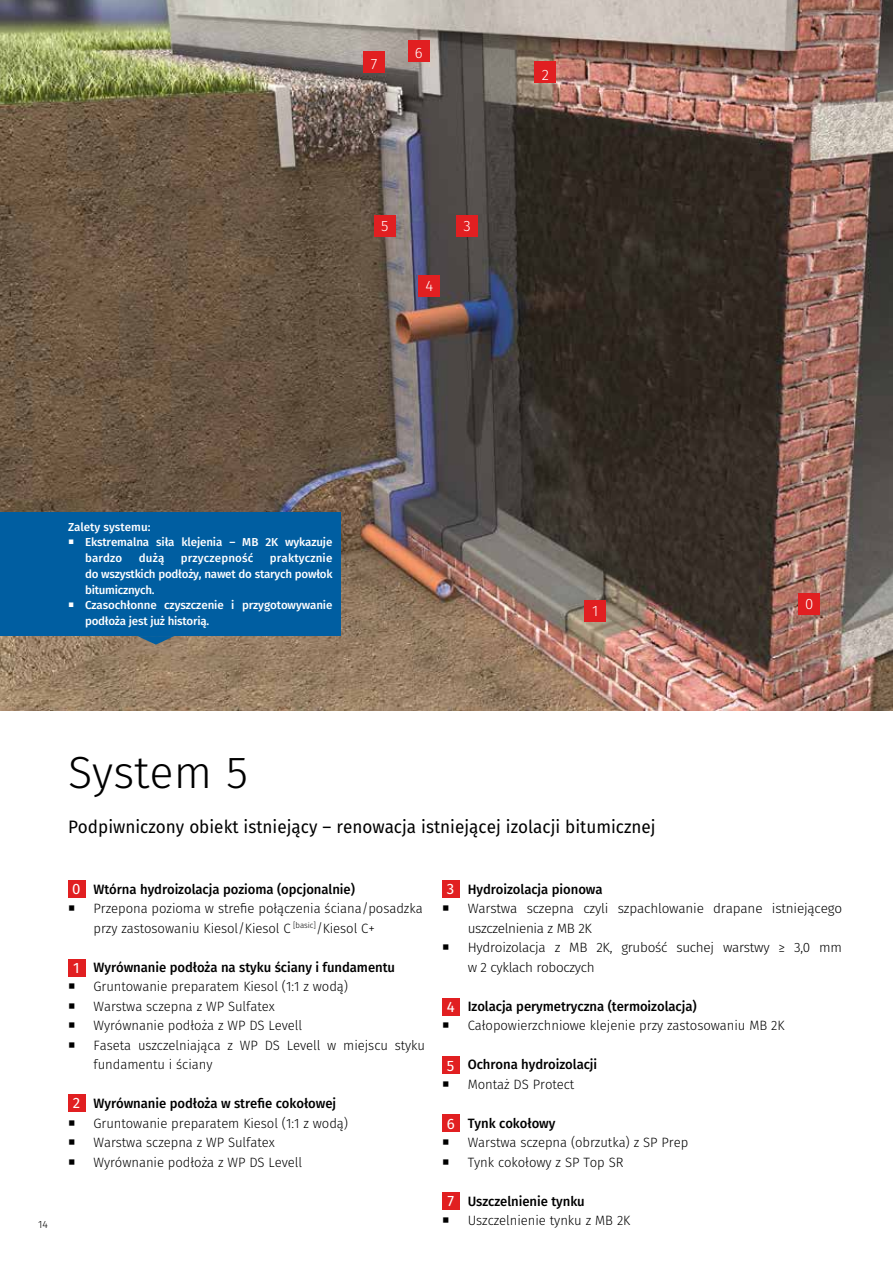
<style>
.page{position:relative;width:893px;height:1263px;background:#fff}
.page>*{position:absolute;margin:0;border:0;box-sizing:border-box;transform-origin:0 0}
.t1{font:300 45px "Fira Sans";color:#000}
.t2{font:18px "Fira Sans";color:#000;scale:.95 1}
.t3{font:300 15px "Fira Sans";color:#fff}
.t4{font:15px "Fira Sans";color:#fff}
.t5{font:300 13.5px/19.5px "Fira Sans";letter-spacing:-.005em;color:#000}
.t6{font:500 13.5px "Fira Sans";letter-spacing:-.005em;color:#000}
.t7{font:500 11.55px/15.8px "Fira Sans";letter-spacing:-.01em;color:#fff}
.t8{font:500 11.55px "Fira Sans";letter-spacing:.01em;color:#fff}
.t9{font:300 10.5px "Fira Sans";color:#000}
</style>
<div class="page">
<img style="left:0;top:0;width:893px;height:710px">
<div style="left:585px;top:600px;width:21px;height:21px;background:#e11f21"></div>
<div style="left:799px;top:594px;width:21px;height:21px;background:#e11f21"></div>
<div style="left:457px;top:215px;width:21px;height:22px;background:#e11f21"></div>
<div style="left:419px;top:275px;width:21px;height:21px;background:#e11f21"></div>
<div style="left:535px;top:62px;width:21px;height:21px;background:#e11f21"></div>
<div style="left:374px;top:215px;width:21px;height:22px;background:#e11f21"></div>
<div style="left:364px;top:51px;width:21px;height:21px;background:#e11f21"></div>
<div style="left:408px;top:41px;width:21px;height:21px;background:#e11f21"></div>
<div style="left:0;top:513px;width:340px;height:123px;background:#005ea1"></div>
<svg style="left:138px;top:636px;width:36px;height:9px"></svg>
<div style="left:68px;top:880px;width:17px;height:17px;background:#e11f21"></div>
<div style="left:442px;top:880px;width:17px;height:17px;background:#e11f21"></div>
<div style="left:442px;top:998px;width:17px;height:17px;background:#e11f21"></div>
<div style="left:442px;top:1056px;width:17px;height:17px;background:#e11f21"></div>
<div style="left:442px;top:1115px;width:17px;height:17px;background:#e11f21"></div>
<div style="left:442px;top:1192px;width:17px;height:17px;background:#e11f21"></div>
<div style="left:68px;top:959px;width:17px;height:17px;background:#e11f21"></div>
<div style="left:68px;top:1094px;width:17px;height:17px;background:#e11f21"></div>
<p class="t3" style="left:371px;top:53px;width:8px">7</p>
<p class="t3" style="left:415px;top:43px;width:9px">6</p>
<p class="t3" style="left:381px;top:215px;width:9px">5</p>
<p class="t3" style="left:426px;top:275px;width:9px">4</p>
<p class="t3" style="left:463px;top:215px;width:9px">3</p>
<p class="t3" style="left:542px;top:64px;width:9px">2</p>
<p class="t7" style="left:68px;top:519px;width:84px">Zalety systemu:</p>
<p class="t7" style="left:85px;top:534px;width:249px;text-indent:-17px">○ Ekstremalna siła klejenia – MB 2K wykazuje bardzo</p>
<p class="t7" style="left:85px;top:550px;width:249px;text-align:justify;text-indent:185px">praktycznie do wszystkich podłoży, nawet do starych powłok bitumicznych.</p>
<p class="t7" style="left:85px;top:597px;width:249px;text-indent:-17px">○ Czasochłonne czyszczenie i przygotowywanie podłoża jest już historią.</p>
<p class="t7" style="left:139px;top:550px;width:27px">dużą</p>
<p class="t8" style="left:181px;top:550px;width:74px">przyczepność</p>
<p class="t3" style="left:592px;top:600px;width:8px">1</p>
<p class="t3" style="left:805px;top:593px;width:10px">0</p>
<p class="t9" style="left:38px;top:1217px;width:11px">14</p>
<h1 class="t1" style="left:68px;top:741px;width:181px">System 5</h1>
<h2 class="t2" style="left:68px;top:814px;width:620px">Podpiwniczony obiekt istniejący – renowacja istniejącej izolacji bitumicznej</h2>
<p class="t6" style="left:94px;top:879px;width:263px">Wtórna hydroizolacja pozioma (opcjonalnie)</p>
<p class="t5" style="left:94px;top:898px;width:331px;text-indent:-26px">○ Przepona pozioma w strefie połączenia ściana/posadzka przy zastosowaniu Kiesol/Kiesol C <sup>[basic]</sup>/Kiesol C+</p>
<p class="t6" style="left:94px;top:957px;width:303px">Wyrównanie podłoża na styku ściany i fundamentu</p>
<p class="t5" style="left:68px;top:977px;width:282px">○ Gruntowanie preparatem Kiesol (1:1 z wodą)</p>
<p class="t5" style="left:68px;top:996px;width:208px">○ Warstwa sczepna z WP Sulfatex</p>
<p class="t5" style="left:68px;top:1016px;width:236px">○ Wyrównanie podłoża z WP DS Levell</p>
<p class="t5" style="left:94px;top:1035px;width:333px;text-indent:-26px">○ Faseta uszczelniająca z WP DS Levell w miejscu styku fundamentu i ściany</p>
<p class="t6" style="left:94px;top:1094px;width:244px">Wyrównanie podłoża w strefie cokołowej</p>
<p class="t5" style="left:68px;top:1113px;width:282px">○ Gruntowanie preparatem Kiesol (1:1 z wodą)</p>
<p class="t5" style="left:68px;top:1133px;width:208px">○ Warstwa sczepna z WP Sulfatex</p>
<p class="t5" style="left:68px;top:1152px;width:236px">○ Wyrównanie podłoża z WP DS Levell</p>
<p class="t6" style="left:468px;top:879px;width:136px">Hydroizolacja pionowa</p>
<p class="t5" style="left:468px;top:899px;width:376px;text-indent:-26px">○ Warstwa sczepna czyli szpachlowanie drapane istniejącego uszczelnienia z MB 2K</p>
<p class="t5" style="left:468px;top:937px;width:376px;text-indent:-26px">○ Hydroizolacja z MB 2K, grubość suchej warstwy ≥ 3,0 mm w 2 cyklach roboczych</p>
<p class="t6" style="left:468px;top:996px;width:230px">Izolacja perymetryczna (termoizolacja)</p>
<p class="t5" style="left:442px;top:1016px;width:344px">○ Całopowierzchniowe klejenie przy zastosowaniu MB 2K</p>
<p class="t6" style="left:468px;top:1055px;width:131px">Ochrona hydroizolacji</p>
<p class="t5" style="left:442px;top:1074px;width:134px">○ Montaż DS Protect</p>
<p class="t6" style="left:468px;top:1113px;width:89px">Tynk cokołowy</p>
<p class="t5" style="left:442px;top:1133px;width:248px">○ Warstwa sczepna (obrzutka) z SP Prep</p>
<p class="t5" style="left:442px;top:1152px;width:183px">○ Tynk cokołowy z SP Top SR</p>
<p class="t6" style="left:468px;top:1191px;width:119px">Uszczelnienie tynku</p>
<p class="t5" style="left:442px;top:1211px;width:190px">○ Uszczelnienie tynku z MB 2K</p>
<p class="t4" style="left:72px;top:878px;width:10px">0</p>
<p class="t4" style="left:447px;top:878px;width:9px">3</p>
<p class="t4" style="left:73px;top:957px;width:8px">1</p>
<p class="t4" style="left:447px;top:997px;width:9px">4</p>
<p class="t4" style="left:447px;top:1055px;width:9px">5</p>
<p class="t4" style="left:73px;top:1093px;width:9px">2</p>
<p class="t4" style="left:447px;top:1113px;width:9px">6</p>
<p class="t4" style="left:447px;top:1190px;width:8px">7</p>
</div>
